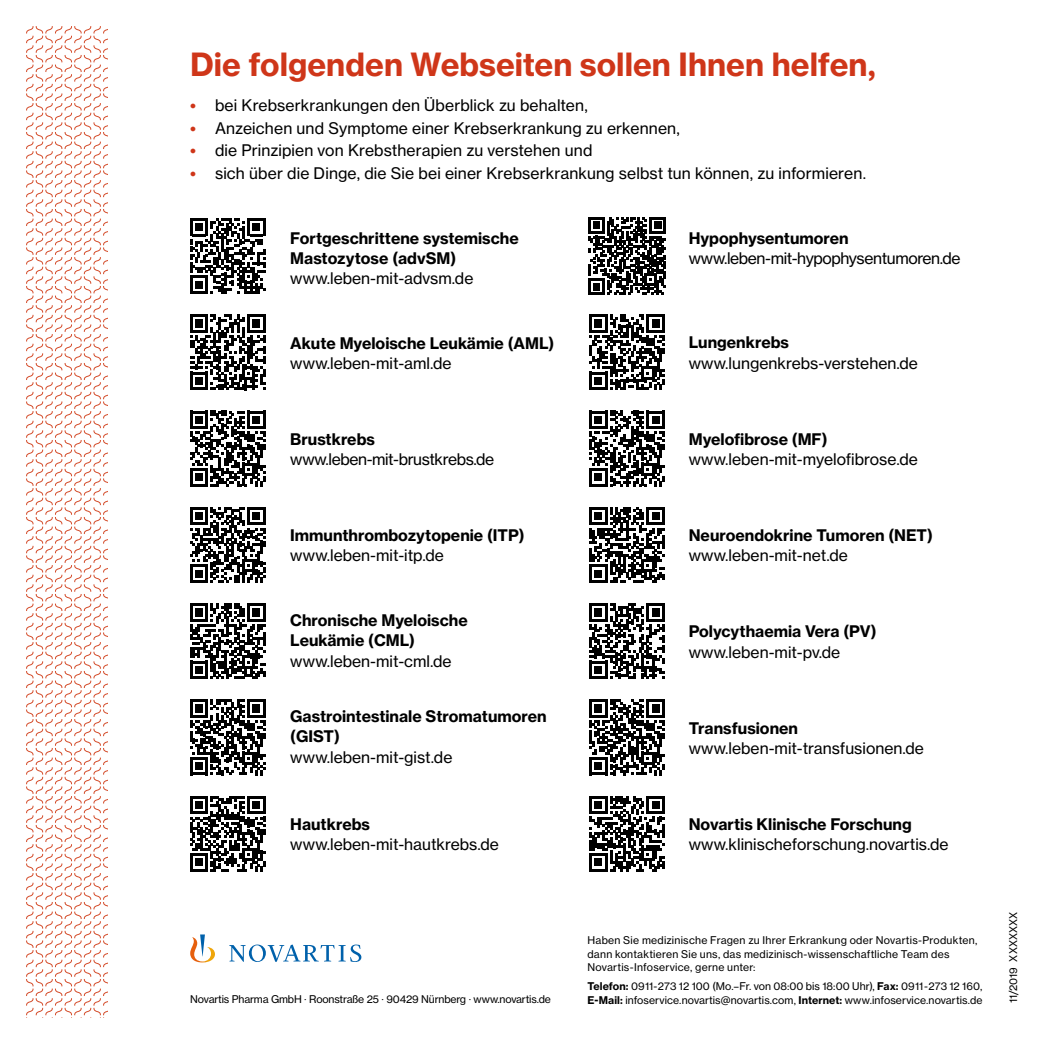
<style>
.page{position:relative;width:1042px;height:1042px;background:#fff}
.page>*{position:absolute;margin:0;border:0;box-sizing:border-box;transform-origin:0 0}
.t1{font:700 31.5px "Volta Modern Text 75";color:#cf3619}
.t2{font:15.75px "Volta Modern Text 55 Roman";color:#000}
.t3{font:700 15.75px/20.1px "Volta Modern Text 75";color:#000}
.t4{font:15.75px "Volta Modern Text 55 Roman";letter-spacing:-.025em;color:#000}
.t5{font:10.5px/13.7px "Volta Modern Text 55 Roman";letter-spacing:.01em;color:#000}
.t6{font:10.5px "Volta Modern Text 55 Roman";letter-spacing:-.015em;color:#000}
.s1{font-family:"Volta Modern Display 75";font-weight:700;color:#cf3619}
.s2{font-family:"Volta Modern Text 75";font-weight:700}
</style>
<div class="page">
<svg style="left:26px;top:26px;width:81px;height:990px"></svg>
<svg style="left:229px;top:944px;width:132px;height:18px"></svg>
<svg style="left:190px;top:934px;width:25px;height:28px"></svg>
<svg style="left:190px;top:218px;width:75px;height:76px"></svg>
<svg style="left:588px;top:217px;width:78px;height:78px"></svg>
<svg style="left:190px;top:699px;width:75px;height:76px"></svg>
<svg style="left:589px;top:699px;width:76px;height:76px"></svg>
<svg style="left:589px;top:796px;width:76px;height:75px"></svg>
<svg style="left:190px;top:796px;width:75px;height:75px"></svg>
<svg style="left:190px;top:603px;width:75px;height:76px"></svg>
<svg style="left:589px;top:603px;width:76px;height:76px"></svg>
<svg style="left:190px;top:507px;width:75px;height:76px"></svg>
<svg style="left:589px;top:507px;width:76px;height:76px"></svg>
<svg style="left:190px;top:411px;width:75px;height:75px"></svg>
<svg style="left:589px;top:411px;width:76px;height:75px"></svg>
<svg style="left:190px;top:314px;width:75px;height:76px"></svg>
<svg style="left:589px;top:314px;width:76px;height:76px"></svg>
<h1 class="t1" style="left:190px;top:44px;width:687px">Die folgenden Webseiten sollen Ihnen helfen,</h1>
<p class="t2" style="left:190px;top:95px;width:399px"><span class="s1">•</span> bei Krebserkrankungen den Überblick zu behalten,</p>
<p class="t2" style="left:190px;top:118px;width:491px"><span class="s1">•</span> Anzeichen und Symptome einer Krebserkrankung zu erkennen,</p>
<p class="t2" style="left:190px;top:141px;width:404px"><span class="s1">•</span> die Prinzipien von Krebstherapien zu verstehen und</p>
<p class="t2" style="left:190px;top:163px;width:677px"><span class="s1">•</span> sich über die Dinge, die Sie bei einer Krebserkrankung selbst tun können, zu informieren.</p>
<p class="t3" style="left:290px;top:228px;width:230px">Fortgeschrittene systemische<br>Mastozytose (advSM)</p>
<p class="t2" style="left:290px;top:268px;width:185px">www.leben-mit-advsm.de</p>
<p class="t3" style="left:290px;top:333px;width:265px">Akute Myeloische Leukämie (AML)</p>
<p class="t2" style="left:290px;top:353px;width:163px">www.leben-mit-aml.de</p>
<p class="t3" style="left:290px;top:429px;width:86px">Brustkrebs</p>
<p class="t4" style="left:290px;top:450px;width:205px">www.leben-mit-brustkrebs.de</p>
<p class="t3" style="left:290px;top:525px;width:236px">Immunthrombozytopenie (ITP)</p>
<p class="t2" style="left:290px;top:546px;width:155px">www.leben-mit-itp.de</p>
<p class="t3" style="left:290px;top:610px;width:179px">Chronische Myeloische<br>Leukämie (CML)</p>
<p class="t2" style="left:290px;top:651px;width:163px">www.leben-mit-cml.de</p>
<p class="t3" style="left:290px;top:706px;width:258px">Gastrointestinale Stromatumoren (GIST)</p>
<p class="t2" style="left:290px;top:747px;width:164px">www.leben-mit-gist.de</p>
<p class="t3" style="left:290px;top:814px;width:81px">Hautkrebs</p>
<p class="t2" style="left:290px;top:834px;width:210px">www.leben-mit-hautkrebs.de</p>
<p class="t6" style="left:190px;top:993px;width:362px">Novartis Pharma GmbH · Roonstraße 25 · 90429 Nürnberg · www.novartis.de</p>
<p class="t3" style="left:689px;top:228px;width:161px">Hypophysentumoren</p>
<p class="t4" style="left:689px;top:248px;width:273px">www.leben-mit-hypophysentumoren.de</p>
<p class="t3" style="left:689px;top:332px;width:102px">Lungenkrebs</p>
<p class="t2" style="left:689px;top:353px;width:231px">www.lungenkrebs-verstehen.de</p>
<p class="t3" style="left:689px;top:429px;width:140px">Myelofibrose (MF)</p>
<p class="t2" style="left:689px;top:449px;width:231px">www.leben-mit-myelofibrose.de</p>
<p class="t3" style="left:689px;top:525px;width:246px">Neuroendokrine Tumoren (NET)</p>
<p class="t2" style="left:689px;top:546px;width:161px">www.leben-mit-net.de</p>
<p class="t3" style="left:689px;top:621px;width:189px">Polycythaemia Vera (PV)</p>
<p class="t2" style="left:689px;top:642px;width:153px">www.leben-mit-pv.de</p>
<p class="t3" style="left:689px;top:718px;width:111px">Transfusionen</p>
<p class="t2" style="left:689px;top:738px;width:237px">www.leben-mit-transfusionen.de</p>
<p class="t3" style="left:689px;top:814px;width:224px">Novartis Klinische Forschung</p>
<p class="t2" style="left:689px;top:835px;width:261px">www.klinischeforschung.novartis.de</p>
<p class="t5" style="left:587px;top:933px;width:391px">Haben Sie medizinische Fragen zu Ihrer Erkrankung oder Novartis-Produkten, dann kontaktieren Sie uns, das medizinisch-wissenschaftliche Team des<br>Novartis-Infoservice, gerne unter:</p>
<p class="t5" style="left:587px;top:979px;width:396px"><span class="s2">Telefon:</span> 09 11 - 273 12 100 (Mo.–Fr. von 08:00 bis 18:00 Uhr), <span class="s2">Fax:</span> 09 11 - 273 12 160,<br><span class="s2">E-Mail:</span> infoservice.novartis@novartis.com, <span class="s2">Internet:</span> www.infoservice.novartis.de</p>
<p class="t5" style="left:1006px;top:1003px;width:93px;rotate:-90deg">11/2019 XXXXXXX</p>
</div>
